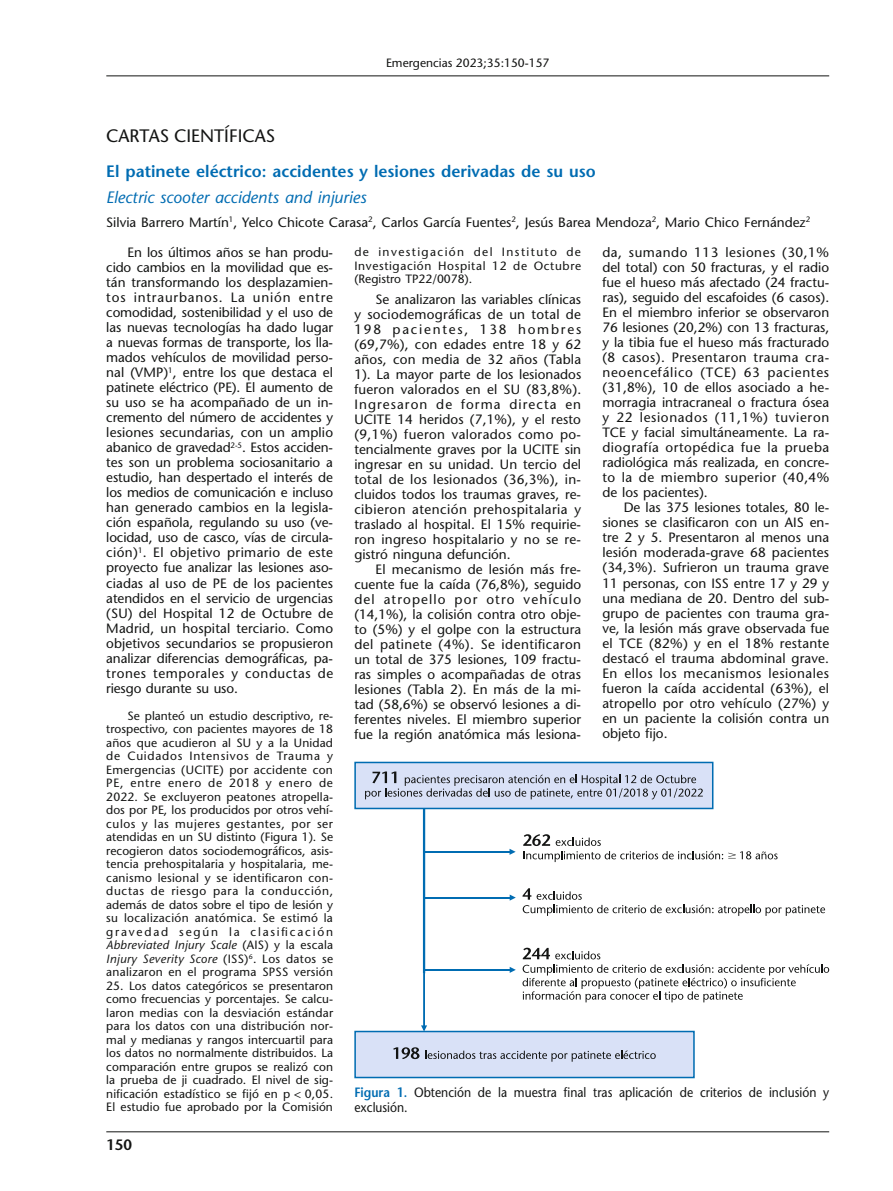
<style>
.page{position:relative;width:893px;height:1191px;background:#fff}
.page>*{position:absolute;margin:0;border:0;box-sizing:border-box;transform-origin:0 0}
.t1{font:18px "Stone Sans";color:#131413}
.t2{font:600 16.5px "Stone Sans";color:#006cb2}
.t3{font:italic 16.5px "Stone Sans";color:#006cb2}
.t4{font:600 15px "Stone Sans";color:#131413}
.t5{font:13.5px/15px "Stone Sans";color:#131413;text-align:justify}
.t6{font:13.5px/15px "Stone Sans";color:#131413;scale:.9 1}
.t7{font:12px/13.5px "Stone Sans";letter-spacing:.015em;color:#131413;text-align:justify}
.s1{font-style:italic}
.s2{font-weight:600;color:#006cb2}
</style>
<div class="page">
<hr style="left:106px;top:1131px;width:723px;height:1px;background:#131413">
<hr style="left:106px;top:75px;width:723px;height:1px;background:#131413">
<div style="left:355px;top:762px;width:358px;height:46px;background:#d9e1f7"></div>
<div style="left:354px;top:761px;width:359px;height:48px;border:2px solid #006cb2"></div>
<hr style="left:423px;top:808px;width:2px;height:165px;background:#006cb2">
<svg style="left:421px;top:1025px;width:6px;height:5px"></svg>
<div style="left:423px;top:973px;width:2px;height:56px;border:1px solid #006cb2"></div>
<svg style="left:365px;top:771px;width:338px;height:28px"></svg>
<div style="left:354px;top:1030px;width:341px;height:48px;background:#d9e1f7;border:2px solid #006cb2"></div>
<svg style="left:393px;top:1047px;width:26px;height:12px"></svg>
<svg style="left:425px;top:1050px;width:231px;height:11px"></svg>
<svg style="left:509px;top:848px;width:7px;height:7px"></svg>
<hr style="left:424px;top:851px;width:87px;height:1px;background:#006cb2">
<svg style="left:510px;top:894px;width:6px;height:6px"></svg>
<hr style="left:424px;top:897px;width:87px;height:1px;background:#006cb2">
<svg style="left:510px;top:967px;width:6px;height:6px"></svg>
<hr style="left:424px;top:969px;width:87px;height:1px;background:#006cb2">
<svg style="left:523px;top:834px;width:255px;height:28px"></svg>
<svg style="left:522px;top:888px;width:303px;height:28px"></svg>
<svg style="left:522px;top:947px;width:307px;height:55px"></svg>
<p class="t7" style="left:386px;top:56px;width:165px">Emergencias 2023;35:150-157</p>
<p class="t1" style="left:106px;top:125px;width:170px">CARTAS CIENTÍFICAS</p>
<p class="t2" style="left:106px;top:161px;width:491px">El patinete eléctrico: accidentes y lesiones derivadas de su uso</p>
<p class="t3" style="left:106px;top:188px;width:262px">Electric scooter accidents and injuries</p>
<p class="t5" style="left:106px;top:215px;width:705px">Silvia Barrero Martín<sup>1</sup>, Yelco Chicote Carasa<sup>2</sup>, Carlos García Fuentes<sup>2</sup>, Jesús Barea Mendoza<sup>2</sup>, Mario Chico Fernández<sup>2</sup></p>
<p class="t5" style="left:106px;top:245px;width:228px;text-indent:21px">En los últimos años se han produ&shy;cido cambios en la movilidad que es&shy;tán transformando los desplazamien&shy;tos intraurbanos. La unión entre comodidad, sostenibilidad y el uso de las nuevas tecnologías ha dado lugar a nuevas formas de transporte, los lla&shy;mados vehículos de movilidad perso&shy;nal (VMP)<sup>1</sup>, entre los que destaca el patinete eléctrico (PE). El aumento de su uso se ha acompañado de un in&shy;cremento del número de accidentes y lesiones secundarias, con un amplio abanico de gravedad<sup>2-5</sup>. Estos acciden&shy;tes son un problema sociosanitario a estudio, han despertado el interés de los medios de comunicación e incluso han generado cambios en la legisla&shy;ción española, regulando su uso (ve&shy;locidad, uso de casco, vías de circula&shy;ción)<sup>1</sup>. El objetivo primario de este proyecto fue analizar las lesiones aso&shy;ciadas al uso de PE de los pacientes atendidos en el servicio de urgencias (SU) del Hospital 12 de Octubre de Madrid, un hospital terciario. Como objetivos secundarios se propusieron analizar diferencias demográficas, pa&shy;trones temporales y conductas de riesgo durante su uso.</p>
<p class="t7" style="left:106px;top:708px;width:228px;text-indent:21px">Se planteó un estudio descriptivo, re&shy;trospectivo, con pacientes mayores de 18 años que acudieron al SU y a la Unidad de Cuidados Intensivos de Trauma y Emergencias (UCITE) por accidente con PE, entre enero de 2018 y enero de 2022. Se excluyeron peatones atropella&shy;dos por PE, los producidos por otros vehí&shy;culos y las mujeres gestantes, por ser atendidas en un SU distinto (Figura 1). Se recogieron datos sociodemográficos, asis&shy;tencia prehospitalaria y hospitalaria, me&shy;canismo lesional y se identificaron con&shy;ductas de riesgo para la conducción, además de datos sobre el tipo de lesión y su localización anatómica. Se estimó la gravedad según la clasificación <span class="s1">Abbreviated Injury Scale</span> (AIS) y la escala <span class="s1">Injury Severity Score</span> (ISS)<sup>6</sup>. Los datos se analizaron en el programa SPSS versión</p>
<p class="t7" style="left:106px;top:978px;width:228px">25. Los datos categóricos se presentaron como frecuencias y porcentajes. Se calcu&shy;laron medias con la desviación estándar para los datos con una distribución nor&shy;mal y medianas y rangos intercuartil para los datos no normalmente distribuidos. La comparación entre grupos se realizó con la prueba de ji cuadrado. El nivel de sig&shy;nificación estadístico se fijó en p &lt; 0,05.<br>El estudio fue aprobado por la Comisión</p>
<p class="t4" style="left:106px;top:1135px;width:27px">150</p>
<p class="t7" style="left:354px;top:245px;width:228px">de investigación del Instituto de Investigación Hospital 12 de Octubre (Registro TP22/0078).</p>
<p class="t5" style="left:354px;top:292px;width:228px;text-indent:21px">Se analizaron las variables clínicas y sociodemográficas de un total de 198 pacientes, 138 hombres (69,7%), con edades entre 18 y 62 años, con media de 32 años (Tabla 1). La mayor parte de los lesionados fueron valorados en el SU (83,8%).<br>Ingresaron de forma directa en UCITE 14 heridos (7,1%), y el resto (9,1%) fueron valorados como po&shy;tencialmente graves por la UCITE sin ingresar en su unidad. Un tercio del total de los lesionados (36,3%), in&shy;cluidos todos los traumas graves, re&shy;cibieron atención prehospitalaria y traslado al hospital. El 15% requirie&shy;ron ingreso hospitalario y no se re&shy;gistró ninguna defunción.</p>
<p class="t5" style="left:354px;top:562px;width:228px;text-indent:21px">El mecanismo de lesión más fre&shy;cuente fue la caída (76,8%), seguido del atropello por otro vehículo (14,1%), la colisión contra otro obje&shy;to (5%) y el golpe con la estructura del patinete (4%). Se identificaron un total de 375 lesiones, 109 fractu&shy;ras simples o acompañadas de otras lesiones (Tabla 2). En más de la mi&shy;tad (58,6%) se observó lesiones a di&shy;ferentes niveles. El miembro superior fue la región anatómica más lesiona-</p>
<p class="t5" style="left:602px;top:245px;width:228px">da, sumando 113 lesiones (30,1% del total) con 50 fracturas, y el radio fue el hueso más afectado (24 fractu&shy;ras), seguido del escafoides (6 casos).<br>En el miembro inferior se observaron 76 lesiones (20,2%) con 13 fracturas, y la tibia fue el hueso más fracturado (8 casos). Presentaron trauma cra&shy;neoencefálico (TCE) 63 pacientes (31,8%), 10 de ellos asociado a he&shy;morragia intracraneal o fractura ósea y 22 lesionados (11,1%) tuvieron TCE y facial simultáneamente. La ra&shy;diografía ortopédica fue la prueba radiológica más realizada, en concre&shy;to la de miembro superior (40,4% de los pacientes).</p>
<p class="t5" style="left:602px;top:500px;width:228px;text-indent:21px">De las 375 lesiones totales, 80 le&shy;siones se clasificaron con un AIS en&shy;tre 2 y 5. Presentaron al menos una lesión moderada-grave 68 pacientes (34,3%). Sufrieron un trauma grave 11 personas, con ISS entre 17 y 29 y una mediana de 20. Dentro del sub&shy;grupo de pacientes con trauma gra&shy;ve, la lesión más grave observada fue el TCE (82%) y en el 18% restante destacó el trauma abdominal grave.<br>En ellos los mecanismos lesionales fueron la caída accidental (63%), el atropello por otro vehículo (27%) y en un paciente la colisión contra un objeto fijo.</p>
<p class="t6" style="left:354px;top:1085px;width:529px"><span class="s2">Figura 1.</span> Obtención de la muestra final tras aplicación de criterios de inclusión y exclusión.</p>
</div>
